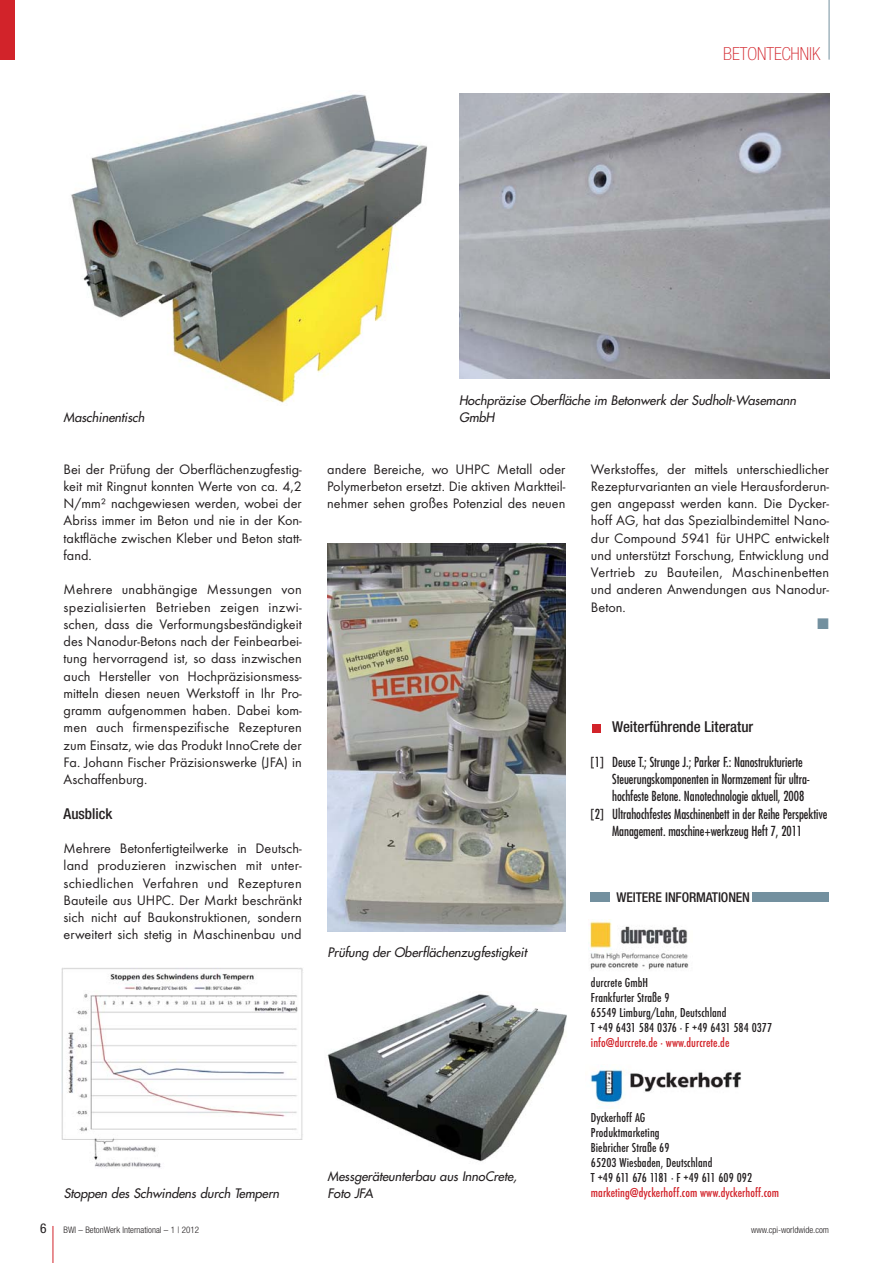
<style>
.page{position:relative;width:893px;height:1263px;background:#fff}
.page>*{position:absolute;margin:0;border:0;box-sizing:border-box;transform-origin:0 0}
.t1{font:100 condensed 18px "Helvetica Neue";color:#d2232a}
.t2{font:500 condensed 15px "Helvetica Neue";color:#231f20}
.t3{font:14.25px/17.2px "Futura T";color:#231f20;text-align:justify}
.t4{font:14.25px "European Pi Three";color:#73909f}
.t5{font:condensed 13.5px "Futura";letter-spacing:-.005em;color:#231f20;scale:.95 1}
.t6{font:500 condensed 13.5px/15px "Futura T";letter-spacing:.005em;color:#231f20}
.t7{font:500 condensed 13.5px "Futura T";letter-spacing:.005em;color:#d2232a}
.t8{font:500 condensed 13.5px "Helvetica Neue";letter-spacing:-.01em;color:#231f20}
.t9{font:condensed 13.5px "Helvetica Neue";color:#231f20}
.t10{font:italic 12.75px/17.2px "Futura";letter-spacing:-.005em;color:#231f20}
.t11{font:300 condensed 9px "Helvetica Neue";color:#231f20}
</style>
<div class="page">
<div style="left:592px;top:724px;width:9px;height:8px;background:#d2232a"></div>
<hr style="left:53px;top:1226px;width:1px;height:37px;background:#d2232a">
<hr style="left:829px;top:0;width:1px;height:60px;background:#73909f">
<div style="left:0;top:0;width:15px;height:60px;background:#d2232a"></div>
<img style="left:71px;top:94px;width:356px;height:309px">
<img style="left:459px;top:94px;width:370px;height:284px">
<img style="left:590px;top:919px;width:99px;height:51px">
<div style="left:591px;top:892px;width:19px;height:10px;background:#73909f"></div>
<div style="left:753px;top:892px;width:76px;height:10px;background:#73909f"></div>
<img style="left:590px;top:1069px;width:151px;height:40px">
<img style="left:61px;top:968px;width:242px;height:200px">
<img style="left:328px;top:544px;width:238px;height:387px">
<img style="left:327px;top:994px;width:240px;height:168px">
<p class="t1" style="left:723px;top:47px;width:99px">BETONTECHNIK</p>
<p class="t10" style="left:64px;top:409px;width:85px">Maschinentisch</p>
<p class="t3" style="left:64px;top:461px;width:240px">Bei der Prüfung der Oberflächen zug festig - keit mit Ringnut konnten Werte von ca. 4,2<br>N/mm² nachgewiesen werden, wobei der Abriss immer im Beton und nie in der Kon - taktfläche zwischen Kleber und Beton statt&shy;fand.</p>
<p class="t3" style="left:64px;top:582px;width:240px">Mehrere unabhängige Messungen von spezialisierten Betrieben zeigen inzwi&shy;schen, dass die Verformungsbeständigkeit des Nanodur-Betons nach der Feinbear bei - tung hervorragend ist, so dass inzwischen auch Hersteller von Hochpräzisionsmess - mitteln diesen neuen Werkstoff in Ihr Pro - gramm aufgenommen haben. Dabei kom&shy;men auch firmenspezifische Rezepturen zum Einsatz, wie das Produkt InnoCrete der Fa. Johann Fischer Präzisionswerke (JFA) in Aschaffenburg.</p>
<p class="t2" style="left:64px;top:808px;width:50px">Ausblick</p>
<p class="t3" style="left:64px;top:841px;width:240px">Mehrere Betonfertigteilwerke in Deutsch - land produzieren inzwischen mit unter&shy;schied lichen Verfahren und Rezepturen Bauteile aus UHPC. Der Markt beschränkt sich nicht auf Baukonstruktionen, sondern erweitert sich stetig in Maschinenbau und</p>
<p class="t10" style="left:459px;top:392px;width:341px">Hochpräzise Oberfläche im Betonwerk der Sudholt-Wasemann<br>GmbH</p>
<p class="t3" style="left:327px;top:461px;width:240px">andere Bereiche, wo UHPC Metall oder Polymerbeton ersetzt. Die aktiven Marktteil - nehmer sehen großes Potenzial des neuen</p>
<p class="t3" style="left:591px;top:461px;width:240px">Werkstoffes, der mittels unterschiedlicher Rezepturvarianten an viele Herausforderun - gen angepasst werden kann. Die Dycker - hoff AG, hat das Spezialbindemittel Nano - dur Compound 5941 für UHPC entwickelt und unterstützt Forschung, Entwick lung und Vertrieb zu Bauteilen, Maschinen betten und anderen Anwendungen aus Nanodur-Beton.</p>
<p class="t4" style="left:817px;top:615px;width:13px">-</p>
<p class="t2" style="left:612px;top:722px;width:143px">Weiterführende Literatur</p>
<p class="t5" style="left:591px;top:756px;width:225px">[1] Deuse T.; Strunge J.; Parker F.: Nanostrukturierte</p>
<p class="t5" style="left:612px;top:773px;width:210px">Steuerungskomponenten in Normzement für ultra-</p>
<p class="t5" style="left:612px;top:790px;width:204px">hochfeste Betone. Nanotechnologie aktuell, 2008</p>
<p class="t5" style="left:591px;top:807px;width:251px">[2] Ultrahochfestes Maschinenbett in der Reihe Perspektive</p>
<p class="t5" style="left:612px;top:825px;width:202px">Management. maschine+werkzeug Heft 7, 2011</p>
<p class="t10" style="left:328px;top:944px;width:203px">Prüfung der Oberflächenzugfestigkeit</p>
<p class="t8" style="left:617px;top:892px;width:135px">WEITERE INFORMATIONEN</p>
<p class="t6" style="left:591px;top:976px;width:183px">durcrete GmbH<br>Frankfurter Straße 9<br>65549 Limburg/Lahn, Deutschland<br>T +49 6431 584 0376 · F +49 6431 584 0377</p>
<p class="t7" style="left:591px;top:1038px;width:140px">info@durcrete.de · www.durcrete.de</p>
<p class="t6" style="left:591px;top:1111px;width:163px">Dyckerhoff AG<br>Produktmarketing<br>Biebricher Straße 69<br>65203 Wiesbaden, Deutschland<br>T +49 611 676 1181 · F +49 611 609 092</p>
<p class="t10" style="left:328px;top:1168px;width:193px">Messgeräteunterbau aus InnoCrete,<br>Foto JFA</p>
<p class="t10" style="left:64px;top:1186px;width:219px">Stoppen des Schwindens durch Tempern</p>
<p class="t7" style="left:591px;top:1188px;width:190px">marketing@dyckerhoff.com www.dyckerhoff.com</p>
<p class="t9" style="left:40px;top:1223px;width:8px">6</p>
<p class="t11" style="left:64px;top:1226px;width:137px">BWI – BetonWerk International – 1 | 2012</p>
<p class="t11" style="left:751px;top:1226px;width:79px">www.cpi-worldwide.com</p>
</div>
